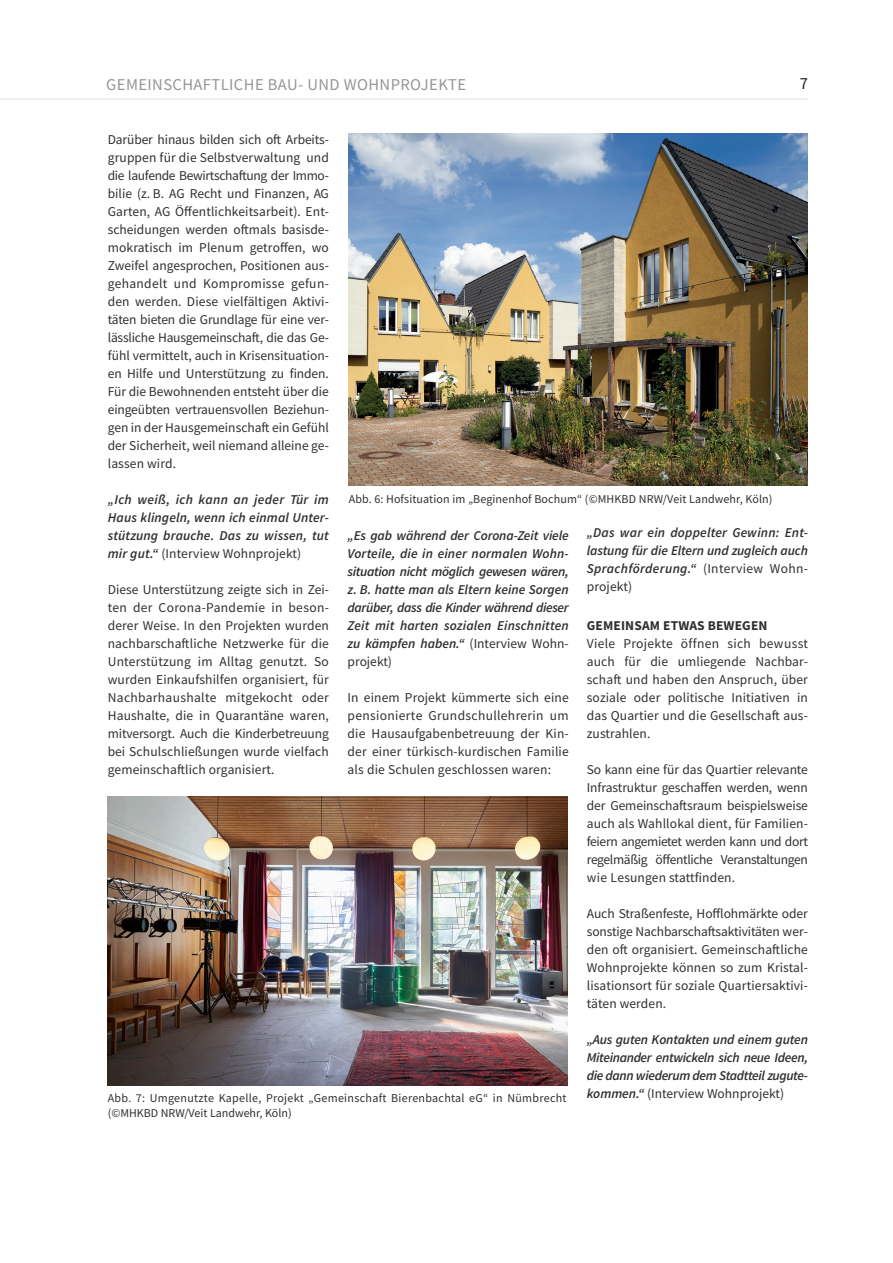
<style>
.page{position:relative;width:893px;height:1263px;background:#fff}
.page>*{position:absolute;margin:0;border:0;box-sizing:border-box;transform-origin:0 0}
.t1{font:16.5px "Source Sans Pro";letter-spacing:.025em;color:#939598}
.t2{font:16.5px "Source Sans Pro";color:#231f20}
.t3{font:13.5px/18px "Source Sans Pro";letter-spacing:.01em;color:#312f30;text-align:justify}
.t4{font:italic 600 13.5px/18px "Source Sans Pro";color:#312f30;text-align:justify}
.t5{font:700 13.5px "Source Sans Pro";letter-spacing:.01em;color:#312f30}
.t6{font:12px/15px "Source Sans Pro";letter-spacing:.01em;color:#312f30}
.s1{font-weight:400;font-style:normal}
</style>
<div class="page">
<hr style="left:0;top:99px;width:808px;height:1px;background:#dcdddf">
<img style="left:349px;top:134px;width:459px;height:352px">
<img style="left:108px;top:796px;width:459px;height:289px">
<p class="t1" style="left:106px;top:74px;width:361px">GEMEINSCHAFTLICHE BAU- UND WOHNPROJEKTE</p>
<p class="t2" style="left:800px;top:73px;width:10px">7</p>
<p class="t3" style="left:108px;top:130px;width:223px">Darüber hinaus bilden sich oft Arbeits&shy;gruppen für die Selbstverwaltung und die laufende Bewirtschaftung der Immo&shy;bilie (z. B. AG Recht und Finanzen, AG Garten, AG Öffentlichkeitsarbeit). Ent&shy;scheidungen werden oftmals basisde&shy;mokratisch im Plenum getroffen, wo Zweifel angesprochen, Positionen aus&shy;gehandelt und Kompromisse gefun&shy;den werden. Diese vielfältigen Aktivi&shy;täten bieten die Grundlage für eine ver&shy;lässliche Hausgemeinschaft, die das Ge&shy;fühl vermittelt, auch in Krisensituation&shy;en Hilfe und Unterstützung zu finden.<br>Für die Bewohnenden entsteht über die eingeübten vertrauensvollen Beziehun&shy;gen in der Hausgemeinschaft ein Gefühl der Sicherheit, weil niemand alleine ge&shy;lassen wird.</p>
<p class="t4" style="left:108px;top:490px;width:223px">„Ich weiß, ich kann an jeder Tür im Haus klingeln, wenn ich einmal Unter&shy;stützung brauche. Das zu wissen, tut mir gut.“ <span class="s1">(Interview Wohnprojekt)</span></p>
<p class="t3" style="left:108px;top:580px;width:223px">Diese Unterstützung zeigte sich in Zei&shy;ten der Corona-Pandemie in beson&shy;derer Weise. In den Projekten wurden nachbarschaftliche Netzwerke für die Unterstützung im Alltag genutzt. So wurden Einkaufshilfen organisiert, für Nachbarhaushalte mitgekocht oder Haushalte, die in Quarantäne waren, mitversorgt. Auch die Kinderbetreuung bei Schulschließungen wurde vielfach gemeinschaftlich organisiert.</p>
<p class="t6" style="left:349px;top:492px;width:425px">Abb. 6: Hofsituation im „Beginenhof Bochum“ (©MHKBD NRW/Veit Landwehr, Köln)</p>
<p class="t4" style="left:587px;top:524px;width:223px">„Das war ein doppelter Gewinn: Ent&shy;lastung für die Eltern und zugleich auch Sprachförderung.“ <span class="s1">(Interview Wohn&shy;projekt)</span></p>
<p class="t5" style="left:587px;top:616px;width:182px">GEMEINSAM ETWAS BEWEGEN</p>
<p class="t3" style="left:587px;top:634px;width:223px">Viele Projekte öffnen sich bewusst auch für die umliegende Nachbar&shy;schaft und haben den Anspruch, über soziale oder politische Initiativen in das Quartier und die Gesellschaft aus&shy;zustrahlen.</p>
<p class="t3" style="left:587px;top:760px;width:223px">So kann eine für das Quartier relevante Infrastruktur geschaffen werden, wenn der Gemeinschaftsraum beispielsweise auch als Wahllokal dient, für Familien&shy;feiern angemietet werden kann und dort regelmäßig öffentliche Veranstaltungen wie Lesungen stattfinden.</p>
<p class="t3" style="left:587px;top:904px;width:223px">Auch Straßenfeste, Hofflohmärkte oder sonstige Nachbarschaftsaktivitäten wer&shy;den oft organisiert. Gemeinschaftliche Wohnprojekte können so zum Kristal&shy;lisationsort für soziale Quartiersaktivi&shy;täten werden.</p>
<p class="t4" style="left:587px;top:1030px;width:223px">„Aus guten Kontakten und einem guten Miteinander entwickeln sich neue Ideen, die dann wiederum dem Stadtteil zugute&shy;kommen.“ <span class="s1">(Interview Wohnprojekt)</span></p>
<p class="t4" style="left:348px;top:526px;width:223px">„Es gab während der Corona-Zeit viele Vorteile, die in einer normalen Wohn&shy;situation nicht möglich gewesen wären, z. B. hatte man als Eltern keine Sorgen darüber, dass die Kinder während dieser Zeit mit harten sozialen Einschnitten zu kämpfen haben.“ <span class="s1">(Interview Wohn&shy;projekt)</span></p>
<p class="t3" style="left:348px;top:688px;width:223px">In einem Projekt kümmerte sich eine pensionierte Grundschullehrerin um die Hausaufgabenbetreuung der Kin&shy;der einer türkisch-kurdischen Familie als die Schulen geschlossen waren:</p>
<p class="t6" style="left:108px;top:1091px;width:460px">Abb. 7: Umgenutzte Kapelle, Projekt „Gemeinschaft Bierenbachtal eG“ in Nümbrecht (©MHKBD NRW/Veit Landwehr, Köln)</p>
</div>
